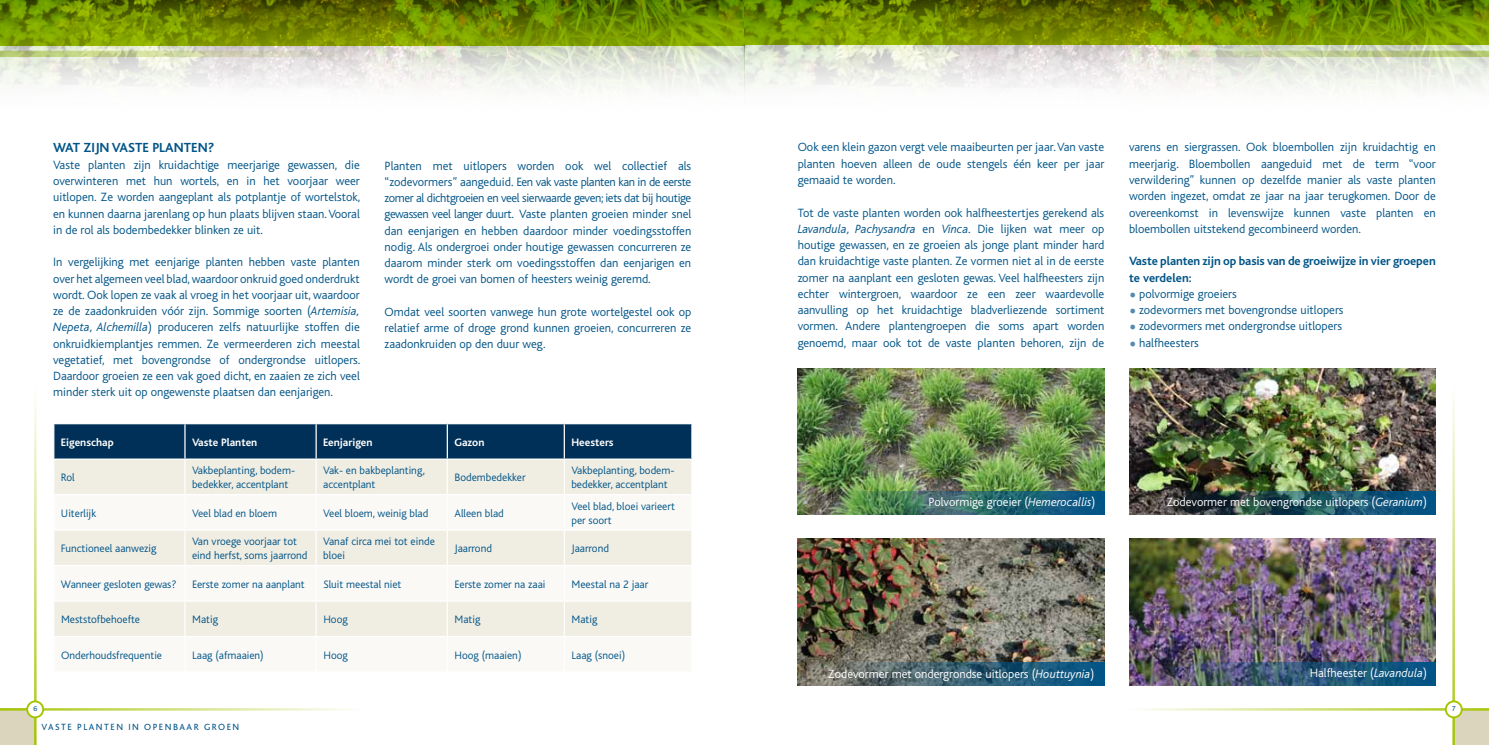
<style>
.page{position:relative;width:1489px;height:745px;background:#fff}
.page>*{position:absolute;margin:0;border:0;box-sizing:border-box;transform-origin:0 0}
.t1{font:700 13.75px "Bliss";letter-spacing:.07em;color:#005487}
.t2{font:300 12.5px/16.2px "Bliss";color:#005487;text-align:justify}
.t3{font:300 12.5px "Bliss";color:#fff}
.t4{font:700 12.5px/16.2px "Bliss";letter-spacing:-.01em;color:#005487}
.t5{font:300 11.25px/13.8px "Bliss";color:#005487}
.t6{font:700 11.25px "Bliss";color:#fff}
.t7{font:9.38px "Bliss";letter-spacing:.16em;color:#005487}
.t8{font:7.5px "Bliss";color:#005487}
.s1{font-style:italic}
.s2{font-size:25px;color:#578ab1}
</style>
<div class="page">
<div style="left:0;top:708px;width:35px;height:36px;background:#dbd5bd"></div>
<hr style="left:34px;top:382px;width:3px;height:362px;background:#a4c400">
<hr style="left:0;top:707px;width:363px;height:3px;background:#a4c400">
<img style="left:0;top:0;width:1488px;height:92px">
<div style="left:27px;top:701px;width:16px;height:16px;background:#fff;border-radius:50%"></div>
<div style="left:26px;top:700px;width:18px;height:17px;border:2px solid #a4c400;border-radius:50%"></div>
<div style="left:1453px;top:709px;width:35px;height:35px;background:#dbd5bd"></div>
<hr style="left:1452px;top:382px;width:2px;height:362px;background:#a4c400">
<svg style="left:1125px;top:51px;width:363px;height:6px;background:#c5cf9f"></svg>
<hr style="left:1125px;top:707px;width:363px;height:3px;background:#a4c400">
<svg style="left:744px;top:0;width:744px;height:45px;background:#6d8600"></svg>
<div style="left:1445px;top:701px;width:16px;height:16px;background:#fff;border-radius:50%"></div>
<div style="left:1444px;top:700px;width:18px;height:17px;border:2px solid #a4c400;border-radius:50%"></div>
<div style="left:54px;top:424px;width:637px;height:34px;background:#003057"></div>
<div style="left:54px;top:460px;width:637px;height:33px;background:#f0ede3"></div>
<svg style="left:54px;top:531px;width:637px;height:104px;fill:#f0ede3"></svg>
<hr style="left:184px;top:424px;width:2px;height:34px;background:#fff">
<hr style="left:315px;top:424px;width:2px;height:34px;background:#fff">
<hr style="left:446px;top:424px;width:2px;height:34px;background:#fff">
<hr style="left:563px;top:424px;width:2px;height:34px;background:#fff">
<hr style="left:184px;top:459px;width:2px;height:34px;background:#fff">
<hr style="left:315px;top:459px;width:2px;height:34px;background:#fff">
<hr style="left:446px;top:459px;width:2px;height:34px;background:#fff">
<hr style="left:563px;top:459px;width:2px;height:34px;background:#fff">
<hr style="left:184px;top:530px;width:2px;height:34px;background:#fff">
<hr style="left:315px;top:530px;width:2px;height:34px;background:#fff">
<hr style="left:446px;top:530px;width:2px;height:34px;background:#fff">
<hr style="left:563px;top:530px;width:2px;height:34px;background:#fff">
<hr style="left:53px;top:564px;width:132px;height:2px;background:#fff">
<hr style="left:185px;top:564px;width:131px;height:2px;background:#fff">
<hr style="left:184px;top:566px;width:2px;height:34px;background:#fff">
<hr style="left:316px;top:564px;width:131px;height:2px;background:#fff">
<hr style="left:315px;top:566px;width:2px;height:34px;background:#fff">
<hr style="left:447px;top:564px;width:117px;height:2px;background:#fff">
<hr style="left:446px;top:566px;width:2px;height:34px;background:#fff">
<hr style="left:564px;top:564px;width:128px;height:2px;background:#fff">
<hr style="left:563px;top:566px;width:2px;height:34px;background:#fff">
<hr style="left:53px;top:600px;width:132px;height:1px;background:#fff">
<hr style="left:185px;top:600px;width:131px;height:1px;background:#fff">
<hr style="left:184px;top:601px;width:2px;height:34px;background:#fff">
<hr style="left:316px;top:600px;width:131px;height:1px;background:#fff">
<hr style="left:315px;top:601px;width:2px;height:34px;background:#fff">
<hr style="left:447px;top:600px;width:117px;height:1px;background:#fff">
<hr style="left:446px;top:601px;width:2px;height:34px;background:#fff">
<hr style="left:564px;top:600px;width:128px;height:1px;background:#fff">
<hr style="left:563px;top:601px;width:2px;height:34px;background:#fff">
<img style="left:797px;top:368px;width:307px;height:146px">
<img style="left:797px;top:538px;width:307px;height:146px">
<img style="left:1129px;top:368px;width:306px;height:146px">
<img style="left:1129px;top:538px;width:306px;height:146px">
<img style="left:1158px;top:491px;width:277px;height:23px">
<img style="left:1158px;top:662px;width:277px;height:23px">
<img style="left:827px;top:491px;width:277px;height:23px">
<svg style="left:827px;top:662px;width:277px;height:23px;background:#3b6275"></svg>
<p class="t1" style="left:53px;top:141px;width:163px">Wat zijn vaste plante n?</p>
<p class="t2" style="left:53px;top:157px;width:308px">Vaste planten zijn kruidachtige meerjarige gewassen, die overwinteren met hun wortels, en in het voorjaar weer uitlopen. Ze worden aangeplant als potplantje of wortelstok, en kunnen daarna jarenlang op hun plaats blijven staan. Vooral in de rol als bodembedekker blinken ze uit.</p>
<p class="t2" style="left:53px;top:254px;width:308px">In vergelijking met eenjarige planten hebben vaste planten over het algemeen veel blad, waardoor onkruid goed onderdrukt wordt. Ook lopen ze vaak al vroeg in het voorjaar uit, waardoor ze de zaadonkruiden vóór zijn. Sommige soorten (<span class="s1">Artemisia, Nepeta, Alchemilla</span>) produceren zelfs natuurlijke stoffen die onkruidkiemplantjes remmen. Ze vermeerderen zich meestal vegetatief, met bovengrondse of ondergrondse uitlopers.<br>Daardoor groeien ze een vak goed dicht, en zaaien ze zich veel minder sterk uit op ongewenste plaatsen dan eenjarigen.</p>
<p class="t2" style="left:384px;top:157px;width:308px">Planten met uitlopers worden ook wel collectief als “zodevormers” aangeduid. Een vak vaste planten kan in de eerste zomer al dichtgroeien en veel sierwaarde geven; iets dat bij houtige gewassen veel langer duurt. Vaste planten groeien minder snel dan eenjarigen en hebben daardoor minder voedingsstoffen nodig. Als ondergroei onder houtige gewassen concurreren ze daarom minder sterk om voedingsstoffen dan eenjarigen en wordt de groei van bomen of heesters weinig geremd.</p>
<p class="t2" style="left:384px;top:304px;width:308px">Omdat veel soorten vanwege hun grote wortelgestel ook op relatief arme of droge grond kunnen groeien, concurreren ze zaadonkruiden op den duur weg.</p>
<p class="t6" style="left:61px;top:436px;width:54px">Eigenschap</p>
<p class="t6" style="left:192px;top:436px;width:67px">Vaste Planten</p>
<p class="t6" style="left:323px;top:436px;width:51px">Eenjarigen</p>
<p class="t6" style="left:454px;top:436px;width:31px">Gazon</p>
<p class="t6" style="left:571px;top:436px;width:44px">Heesters</p>
<p class="t5" style="left:61px;top:470px;width:15px">Rol</p>
<p class="t5" style="left:192px;top:463px;width:103px">Vakbeplanting, bodem&shy;bedekker, accentplant</p>
<p class="t5" style="left:323px;top:463px;width:103px">Vak- en bakbeplanting, accentplant</p>
<p class="t5" style="left:454px;top:470px;width:73px">Bodembedekker</p>
<p class="t5" style="left:571px;top:463px;width:103px">Vakbeplanting, bodem&shy;bedekker, accentplant</p>
<p class="t5" style="left:61px;top:506px;width:37px">Uiterlijk</p>
<p class="t5" style="left:192px;top:506px;width:87px">Veel blad en bloem</p>
<p class="t5" style="left:323px;top:506px;width:107px">Veel bloem, weinig blad</p>
<p class="t5" style="left:454px;top:506px;width:51px">Alleen blad</p>
<p class="t5" style="left:571px;top:499px;width:105px">Veel blad, bloei varieert per soort</p>
<p class="t5" style="left:61px;top:541px;width:97px">Functioneel aanwezig</p>
<p class="t5" style="left:192px;top:534px;width:117px">Van vroege voorjaar tot eind herfst, soms jaarrond</p>
<p class="t5" style="left:323px;top:534px;width:113px">Vanaf circa mei tot einde bloei</p>
<p class="t5" style="left:454px;top:541px;width:39px">Jaarrond</p>
<p class="t5" style="left:571px;top:541px;width:39px">Jaarrond</p>
<p class="t5" style="left:61px;top:577px;width:117px">Wanneer gesloten gewas?</p>
<p class="t5" style="left:192px;top:577px;width:114px">Eerste zomer na aanplant</p>
<p class="t5" style="left:323px;top:577px;width:80px">Sluit meestal niet</p>
<p class="t5" style="left:454px;top:577px;width:92px">Eerste zomer na zaai</p>
<p class="t5" style="left:571px;top:577px;width:78px">Meestal na 2 jaar</p>
<p class="t5" style="left:61px;top:612px;width:81px">Meststofbehoefte</p>
<p class="t5" style="left:192px;top:612px;width:27px">Matig</p>
<p class="t5" style="left:323px;top:612px;width:26px">Hoog</p>
<p class="t5" style="left:454px;top:612px;width:27px">Matig</p>
<p class="t5" style="left:571px;top:612px;width:27px">Matig</p>
<p class="t5" style="left:61px;top:647px;width:103px">Onderhoudsfrequentie</p>
<p class="t5" style="left:192px;top:647px;width:73px">Laag (afmaaien)</p>
<p class="t5" style="left:323px;top:647px;width:26px">Hoog</p>
<p class="t5" style="left:454px;top:647px;width:68px">Hoog (maaien)</p>
<p class="t5" style="left:571px;top:647px;width:55px">Laag (snoei)</p>
<p class="t2" style="left:797px;top:139px;width:308px">Ook een klein gazon vergt vele maaibeurten per jaar. Van vaste planten hoeven alleen de oude stengels één keer per jaar gemaaid te worden.</p>
<p class="t2" style="left:797px;top:204px;width:308px">Tot de vaste planten worden ook halfheestertjes gerekend als <span class="s1">Lavandula, Pachysandra</span> en <span class="s1">Vinca</span>. Die lijken wat meer op houtige gewassen, en ze groeien als jonge plant minder hard dan kruidachtige vaste planten. Ze vormen niet al in de eerste zomer na aanplant een gesloten gewas. Veel halfheesters zijn echter wintergroen, waardoor ze een zeer waardevolle aanvulling op het kruidachtige bladverliezende sortiment vormen. Andere plantengroepen die soms apart worden genoemd, maar ook tot de vaste planten behoren, zijn de</p>
<p class="t2" style="left:1129px;top:139px;width:308px">varens en siergrassen. Ook bloembollen zijn kruidachtig en meerjarig. Bloembollen aangeduid met de term “voor verwildering” kunnen op dezelfde manier als vaste planten worden ingezet, omdat ze jaar na jaar terugkomen. Door de overeenkomst in levenswijze kunnen vaste planten en bloembollen uitstekend gecombineerd worden.</p>
<p class="t4" style="left:1129px;top:253px;width:308px">Vaste planten zijn op basis van de groeiwijze in vier groepen te verdelen:</p>
<p class="t2" style="left:1129px;top:286px;width:109px"><span class="s2">•</span> polvormige groeiers</p>
<p class="t2" style="left:1129px;top:302px;width:216px"><span class="s2">•</span> zodevormers met bovengrondse uitlopers</p>
<p class="t2" style="left:1129px;top:318px;width:214px"><span class="s2">•</span> zodevormers met ondergrondse uitlopers</p>
<p class="t2" style="left:1129px;top:334px;width:71px"><span class="s2">•</span> halfheesters</p>
<p class="t3" style="left:928px;top:494px;width:168px">Polvormige groeier (<span class="s1">Hemerocallis</span>)</p>
<p class="t3" style="left:1166px;top:494px;width:262px">Zodevormer met bovengrondse uitlopers (<span class="s1">Geranium</span>)</p>
<p class="t3" style="left:828px;top:667px;width:268px">Zodevormer met ondergrondse uitlopers (<span class="s1">Houttuynia</span>)</p>
<p class="t3" style="left:1309px;top:665px;width:119px">Halfheester (<span class="s1">Lavandula</span>)</p>
<p class="t8" style="left:33px;top:704px;width:5px">6</p>
<p class="t8" style="left:1451px;top:704px;width:5px">7</p>
<p class="t7" style="left:42px;top:721px;width:199px">VASTE PLANTEN IN OPENBAAR GROEN</p>
</div>
